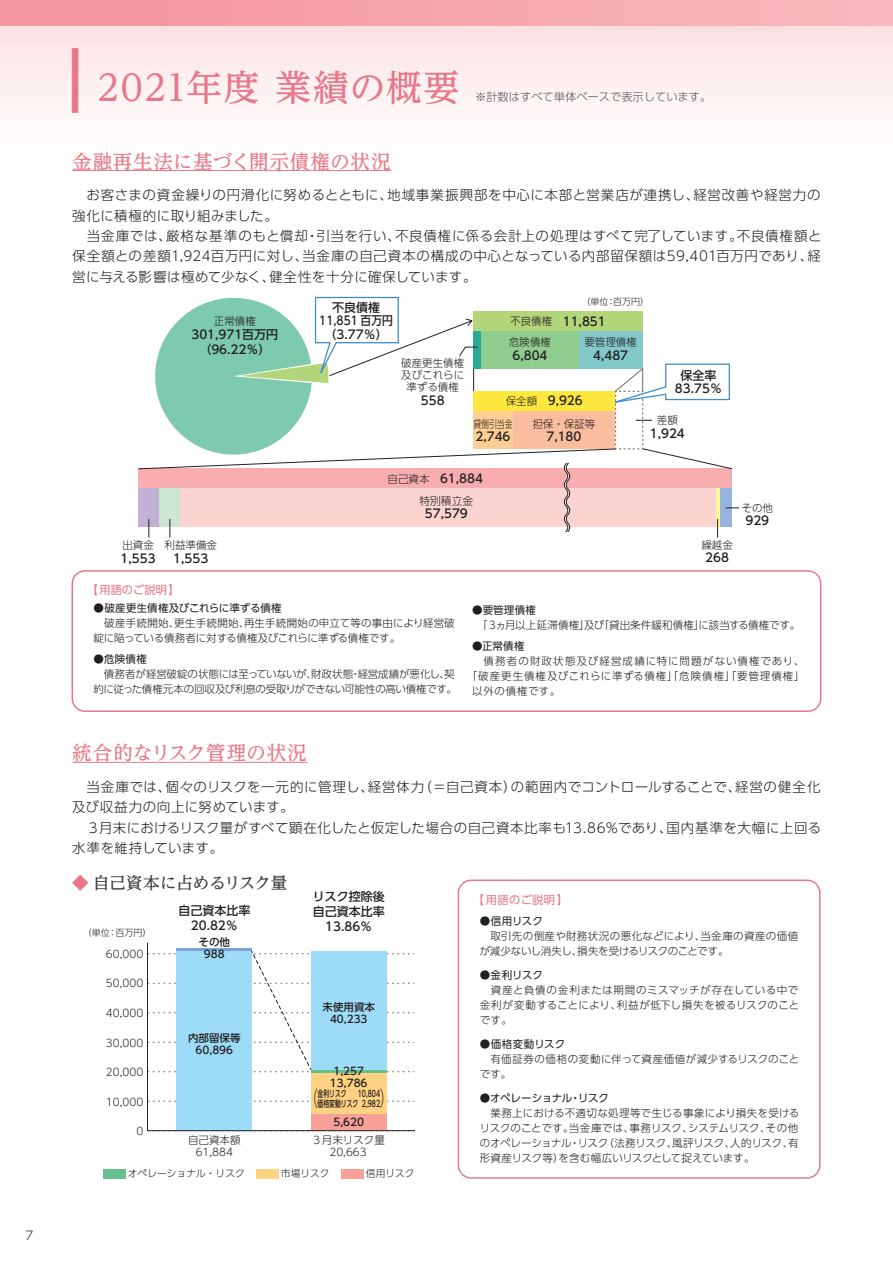
<style>
.page{position:relative;width:893px;height:1263px;background:#fff}
.page>*{position:absolute;margin:0;border:0;box-sizing:border-box;transform-origin:0 0}
.t1{font:500 36px "UD Reimin Pr 6";letter-spacing:.025em;color:#e87889}
.t2{font:500 19.5px "UD Reimin Pr 6";letter-spacing:.035em;color:#e87889}
.t3{font:500 16.5px "UD Reimin Pr 6";letter-spacing:-.005em;color:#3e3e3f}
.t4{font:300 13.5px/20.2px "UD Shin Go Pr 6";letter-spacing:.04em;color:#231f20}
.t5{font:500 12px/15px "UD Shin Go Pr 6";color:#231f20;text-align:center}
.t6{font:300 12px "UD Shin Go Pr 6";color:#231f20}
.t7{font:300 11.25px "UD Shin Go Pr 6";color:#57585a}
.t8{font:11.25px "UD Shin Go Pr 6";letter-spacing:.015em;color:#e87889}
.t9{font:300 10.8px "UD Shin Go Pr 6";color:#231f20}
.t10{font:300 10.5px/15px "UD Shin Go Pr 6";color:#231f20;text-align:center}
.t11{font:300 10.5px/15px "UD Shin Go Pr 6";letter-spacing:-.025em;color:#231f20}
.t12{font:10.5px "UD Shin Go Pr 6";color:#231f20}
.t13{font:500 10.5px/12px "UD Shin Go Pr 6";color:#231f20;text-align:center}
.t14{font:300 10.5px/15px "UD Shin Go Pr 6";letter-spacing:.02em;color:#231f20}
.t15{font:300 10.5px "UD Shin Go Pr 6";letter-spacing:.085em;color:#231f20}
.t16{font:300 10.5px "UD Shin Go Pr 6";letter-spacing:.1em;color:#231f20}
.t17{font:10.5px "UD Shin Go Pr 6";letter-spacing:-.04em;color:#231f20}
.t18{font:300 10.5px "UD Shin Go Pr 6";letter-spacing:.065em;color:#231f20}
.t19{font:10.5px "UD Shin Go Pr 6";letter-spacing:.02em;color:#231f20}
.t20{font:300 10.5px "UD Shin Go Pr 6";color:#231f20;scale:.75 1}
.t21{font:300 9.75px "UD Shin Go Pr 6";color:#231f20}
.t22{font:500 9px/9.8px "UD Shin Go Pr 6";color:#231f20;scale:.65 1}
.t23{font:300 9px "UD Shin Go Pr 6";color:#231f20}
.s1{font-size:75px}
.s2{font-weight:300;font-size:10.5px}
.s3{color:#e87889}
.s4{font-size:9.9px}
</style>
<div class="page">
<div style="left:0;top:21px;width:893px;height:172px;background:linear-gradient(to bottom,#fce3e4,#fff)"></div>
<div style="left:0;top:0;width:893px;height:26px;background:linear-gradient(to right,#f5949f,#f9b9be)"></div>
<div style="left:72px;top:570px;width:749px;height:142px;border:2px solid #e87889;border-radius:13px"></div>
<hr style="left:72px;top:170px;width:319px;height:1px;background:#e87889">
<div style="left:458px;top:879px;width:363px;height:300px;border:2px solid #e87889;border-radius:13px"></div>
<hr style="left:72px;top:762px;width:236px;height:1px;background:#e87889">
<svg style="left:148px;top:1101px;width:266px;height:1px"></svg>
<hr style="left:311px;top:1070px;width:75px;height:3px;background:#65c18b">
<hr style="left:176px;top:948px;width:75px;height:3px;background:#80a3d5">
<div style="left:311px;top:1073px;width:75px;height:41px;background:#fed282"></div>
<div style="left:176px;top:951px;width:75px;height:180px;background:#9cdcf8"></div>
<div style="left:311px;top:1114px;width:75px;height:17px;background:#f7a097"></div>
<hr style="left:147px;top:1130px;width:268px;height:1px;background:#231f20">
<hr style="left:147px;top:943px;width:1px;height:188px;background:#231f20">
<div style="left:103px;top:1169px;width:22px;height:9px;background:#65c18b"></div>
<div style="left:256px;top:1169px;width:23px;height:9px;background:#fed282"></div>
<div style="left:341px;top:1169px;width:23px;height:9px;background:#f7a097"></div>
<svg style="left:148px;top:950px;width:266px;height:122px"></svg>
<svg style="left:138px;top:296px;width:601px;height:242px"></svg>
<p class="t6" style="left:26px;top:1225px;width:9px">7</p>
<h1 class="t1" style="left:71px;top:58px;width:390px"><span class="s1">■</span> 2021年度 業績の概要</h1>
<p class="t7" style="left:475px;top:88px;width:238px">※計数はすべて単体ベースで表示しています。</p>
<h2 class="t2" style="left:72px;top:145px;width:320px">金融再生法に基づく開示債権の状況</h2>
<p class="t4" style="left:72px;top:185px;width:751px">　お客さまの資金繰りの円滑化に努めるとともに、地域事業振興部を中心に本部と営業店が連携し、経営改善や経営力の強化に積極的に取り組みました。<br>　当金庫では、厳格な基準のもと償却・引当を行い、不良債権に係る会計上の処理はすべて完了しています。不良債権額と保全額との差額1,924百万円に対し、当金庫の自己資本の構成の中心となっている内部留保額は59,401百万円であり、経営に与える影響は極めて少なく、健全性を十分に確保しています。</p>
<p class="t10" style="left:214px;top:313px;width:43px">正常債権</p>
<p class="t5" style="left:191px;top:326px;width:88px">301,971百万円（96.22％）</p>
<p class="t10" style="left:122px;top:537px;width:33px">出資金</p>
<p class="t5" style="left:121px;top:550px;width:37px">1,553</p>
<p class="t10" style="left:164px;top:537px;width:54px">利益準備金</p>
<p class="t5" style="left:173px;top:550px;width:37px">1,553</p>
<p class="t5" style="left:319px;top:300px;width:75px;line-height:13.5px">不良債権<br>11,851 百万円（3.77％）</p>
<p class="t10" style="left:401px;top:357px;width:64px;line-height:12px">破産更生債権及びこれらに準ずる債権</p>
<p class="t5" style="left:421px;top:392px;width:25px">558</p>
<p class="t23" style="left:582px;top:294px;width:69px">（単位：百万円）</p>
<p class="t5" style="left:510px;top:313px;width:97px"><span class="s2">不良債権　</span>11,851</p>
<p class="t10" style="left:509px;top:335px;width:43px">危険債権</p>
<p class="t5" style="left:512px;top:347px;width:37px">6,804</p>
<p class="t10" style="left:584px;top:335px;width:54px">要管理債権</p>
<p class="t5" style="left:593px;top:347px;width:37px">4,487</p>
<p class="t5" style="left:506px;top:393px;width:79px"><span class="s2">保全額　</span>9,926</p>
<p class="t20" style="left:473px;top:415px;width:54px">貸倒引当金</p>
<p class="t5" style="left:475px;top:428px;width:37px">2,746</p>
<p class="t10" style="left:532px;top:416px;width:64px">担保・保証等</p>
<p class="t5" style="left:546px;top:428px;width:37px">7,180</p>
<p class="t5" style="left:675px;top:368px;width:49px;line-height:13.5px">保全率<br>83.75％</p>
<p class="t10" style="left:657px;top:413px;width:22px">差額</p>
<p class="t5" style="left:650px;top:425px;width:37px">1,924</p>
<p class="t5" style="left:387px;top:471px;width:97px"><span class="s2">自己資本　</span>61,884</p>
<p class="t9" style="left:419px;top:492px;width:55px">特別積立金</p>
<p class="t5" style="left:425px;top:506px;width:44px">57,579</p>
<p class="t10" style="left:701px;top:537px;width:33px">繰越金</p>
<p class="t5" style="left:705px;top:550px;width:25px">268</p>
<p class="t10" style="left:742px;top:500px;width:33px">その他</p>
<p class="t5" style="left:745px;top:513px;width:25px">929</p>
<p class="t8" style="left:87px;top:580px;width:94px">【用語のご説明】</p>
<p class="t12" style="left:94px;top:600px;width:190px">●破産更生債権及びこれらに準ずる債権</p>
<p class="t10" style="left:94px;top:615px;width:363px;text-align:left">　破産手続開始、更生手続開始、再生手続開始の申立て等の事由により経営破綻に陥っている債務者に対する債権及びこれらに準ずる債権です。</p>
<p class="t12" style="left:94px;top:651px;width:55px">●危険債権</p>
<p class="t11" style="left:93px;top:666px;width:365px">　債務者が経営破綻の状態には至っていないが、財政状態・経営成績が悪化し、契約に従った債権元本の回収及び利息の受取りができない可能性の高い債権です。</p>
<p class="t12" style="left:472px;top:602px;width:65px">●要管理債権</p>
<p class="t10" style="left:472px;top:617px;width:330px">　「３ヵ月以上延滞債権」及び「貸出条件緩和債権」に該当する債権です。</p>
<p class="t12" style="left:472px;top:638px;width:54px">●正常債権</p>
<p class="t16" style="left:472px;top:653px;width:334px">　債務者の財政状態及び経営成績に特に問題がない債権であり、</p>
<p class="t15" style="left:467px;top:668px;width:339px">「破産更生債権及びこれらに準ずる債権」「危険債権」「要管理債権」</p>
<p class="t18" style="left:472px;top:683px;width:90px">以外の債権です。</p>
<h2 class="t2" style="left:72px;top:737px;width:236px">統合的なリスク管理の状況</h2>
<p class="t4" style="left:72px;top:776px;width:751px">　当金庫では、個々のリスクを一元的に管理し、経営体力（＝自己資本）の範囲内でコントロールすることで、経営の健全化及び収益力の向上に努めています。<br>　３月末におけるリスク量がすべて顕在化したと仮定した場合の自己資本比率も13.86％であり、国内基準を大幅に上回る水準を維持しています。</p>
<h3 class="t3" style="left:72px;top:869px;width:217px"><span class="s3">◆</span> 自己資本に占めるリスク量</h3>
<p class="t8" style="left:473px;top:891px;width:97px">【用語のご説明】</p>
<p class="t12" style="left:480px;top:912px;width:65px">●信用リスク</p>
<p class="t10" style="left:480px;top:928px;width:320px;text-align:left">　取引先の倒産や財務状況の悪化などにより、当金庫の資産の価値が減少ないし消失し、損失を受けるリスクのことです。</p>
<p class="t12" style="left:480px;top:966px;width:65px">●金利リスク</p>
<p class="t10" style="left:480px;top:982px;width:321px;text-align:justify">　資産と負債の金利または期間のミスマッチが存在している中で金利が変動することにより、利益が低下し損失を被るリスクのことです。</p>
<p class="t19" style="left:480px;top:1035px;width:87px">●価格変動リスク</p>
<p class="t14" style="left:480px;top:1051px;width:321px">　有価証券の価格の変動に伴って資産価値が減少するリスクのことです。</p>
<p class="t17" style="left:480px;top:1089px;width:131px">●オペレーショナル・リスク</p>
<p class="t10" style="left:480px;top:1105px;width:321px;text-align:justify">　業務上における不適切な処理等で生じる事象により損失を受けるリスクのことです。当金庫では、事務リスク、システムリスク、その他のオペレーショナル・リスク（法務リスク、風評リスク、人的リスク、有形資産リスク等）を含む幅広いリスクとして捉えています。</p>
<p class="t5" style="left:313px;top:889px;width:73px">リスク控除後自己資本比率<br>13.86％</p>
<p class="t5" style="left:178px;top:903px;width:73px">自己資本比率<br>20.82％</p>
<p class="t23" style="left:83px;top:925px;width:70px">（単位：百万円）</p>
<p class="t10" style="left:106px;top:946px;width:39px">60,000</p>
<p class="t10" style="left:106px;top:975px;width:39px">50,000</p>
<p class="t10" style="left:106px;top:1005px;width:39px">40,000</p>
<p class="t10" style="left:106px;top:1035px;width:39px">30,000</p>
<p class="t10" style="left:106px;top:1064px;width:39px">20,000</p>
<p class="t10" style="left:106px;top:1094px;width:39px">10,000</p>
<p class="t10" style="left:136px;top:1123px;width:8px">0</p>
<p class="t13" style="left:199px;top:935px;width:33px">その他<br>988</p>
<p class="t13" style="left:323px;top:1000px;width:54px">未使用資本<br>40,233</p>
<p class="t13" style="left:188px;top:1031px;width:54px">内部留保等<br>60,896</p>
<p class="t13" style="left:333px;top:1064px;width:32px">1,257</p>
<p class="t13" style="left:330px;top:1077px;width:39px">13,786</p>
<p class="t22" style="left:312px;top:1088px;width:116px"><span class="s4">⎛</span>金利リスク 10,804<span class="s4">⎞ ⎝</span>価格変動リスク 2,982<span class="s4">⎠</span></p>
<p class="t13" style="left:333px;top:1116px;width:32px">5,620</p>
<p class="t10" style="left:188px;top:1134px;width:54px;line-height:12px">自己資本額<br>61,884</p>
<p class="t10" style="left:311px;top:1134px;width:75px;line-height:12px">３月末リスク量<br>20,663</p>
<p class="t21" style="left:128px;top:1165px;width:118px">オペレーショナル・リスク</p>
<p class="t21" style="left:281px;top:1165px;width:50px">市場リスク</p>
<p class="t21" style="left:366px;top:1165px;width:50px">信用リスク</p>
</div>
